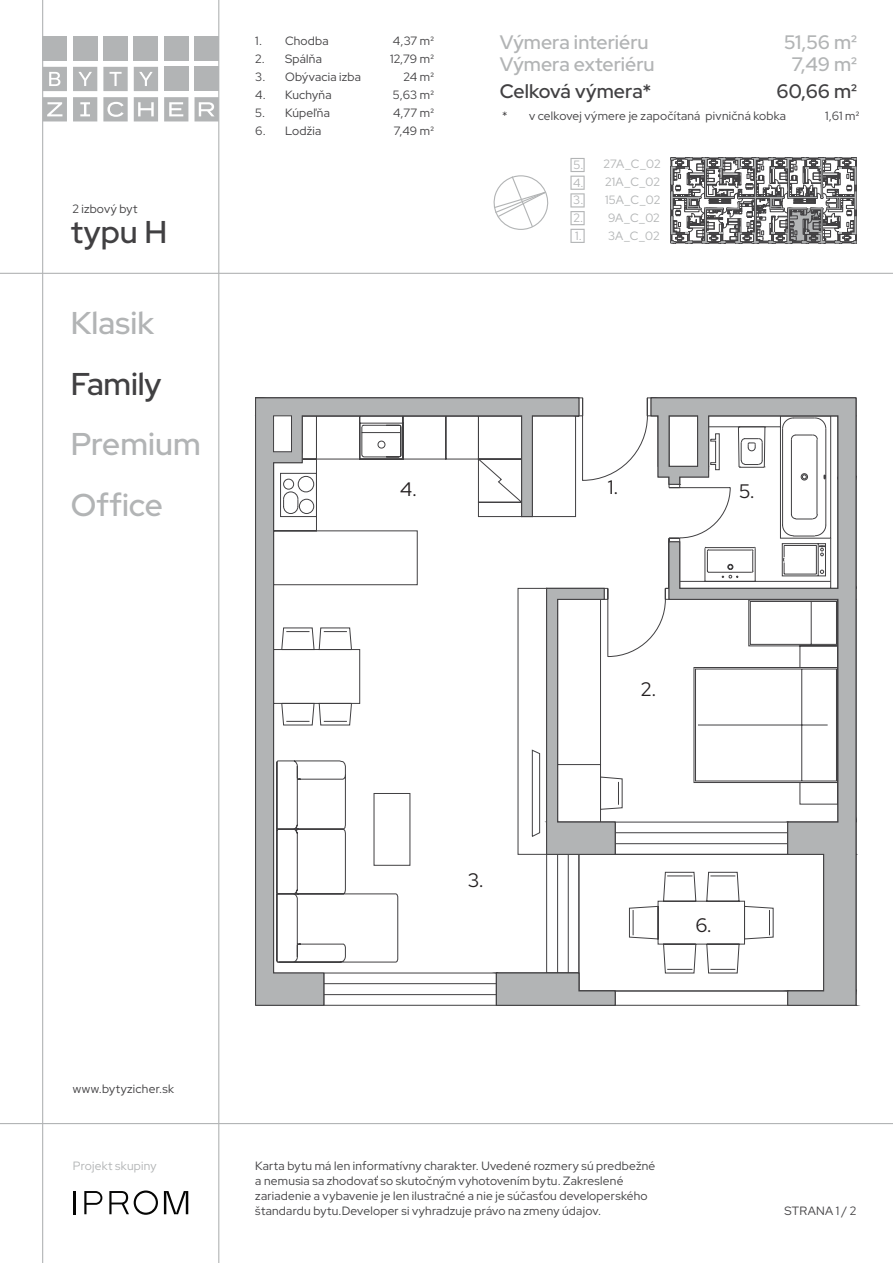
<style>
.page{position:relative;width:893px;height:1263px;background:#fff}
.page>*{position:absolute;margin:0;border:0;box-sizing:border-box;transform-origin:0 0}
.t1{font:600 31.5px/60.6px "Red Hat Display";letter-spacing:.005em;color:#b2b4b5}
.t2{font:600 31.5px "Red Hat Display";letter-spacing:-.005em;color:#414042}
.t3{font:600 19.5px "Red Hat Display";color:#b2b4b5}
.t4{font:600 19.5px "Red Hat Display";color:#414042}
.t5{font:19.5px "Red Hat Display";color:#231f20}
.t6{font:12px/15px "Red Hat Display";letter-spacing:.02em;color:#414042}
.t7{font:12px/17.7px "Red Hat Display";letter-spacing:.01em;color:#b2b4b5}
</style>
<div class="page">
<svg style="left:570px;top:158px;width:15px;height:85px"></svg>
<hr style="left:73px;top:1191px;width:2px;height:23px;background:#050504">
<svg style="left:84px;top:1191px;width:18px;height:23px"></svg>
<svg style="left:109px;top:1190px;width:49px;height:25px"></svg>
<svg style="left:164px;top:1191px;width:24px;height:23px"></svg>
<svg style="left:43px;top:97px;width:24px;height:24px"></svg>
<svg style="left:103px;top:97px;width:25px;height:24px"></svg>
<svg style="left:134px;top:97px;width:24px;height:24px"></svg>
<svg style="left:164px;top:97px;width:24px;height:24px"></svg>
<svg style="left:194px;top:97px;width:24px;height:24px"></svg>
<svg style="left:73px;top:97px;width:24px;height:24px"></svg>
<svg style="left:43px;top:67px;width:24px;height:24px"></svg>
<svg style="left:73px;top:67px;width:24px;height:24px"></svg>
<svg style="left:103px;top:67px;width:25px;height:24px"></svg>
<svg style="left:134px;top:67px;width:24px;height:24px"></svg>
<div style="left:164px;top:67px;width:24px;height:24px;background:#b2b4b5"></div>
<div style="left:194px;top:67px;width:25px;height:24px;background:#b2b4b5"></div>
<div style="left:43px;top:36px;width:24px;height:25px;background:#b2b4b5"></div>
<div style="left:73px;top:36px;width:24px;height:25px;background:#b2b4b5"></div>
<div style="left:103px;top:36px;width:25px;height:25px;background:#b2b4b5"></div>
<div style="left:134px;top:36px;width:24px;height:25px;background:#b2b4b5"></div>
<div style="left:164px;top:36px;width:24px;height:25px;background:#b2b4b5"></div>
<div style="left:194px;top:36px;width:25px;height:25px;background:#b2b4b5"></div>
<hr style="left:42px;top:0;width:1px;height:1263px;background:#b2b4b5">
<hr style="left:218px;top:0;width:1px;height:1263px;background:#b2b4b5">
<hr style="left:0;top:273px;width:893px;height:1px;background:#b2b4b5">
<hr style="left:0;top:1123px;width:893px;height:1px;background:#b2b4b5">
<svg style="left:642px;top:397px;width:219px;height:609px"></svg>
<svg style="left:651px;top:397px;width:205px;height:609px"></svg>
<svg style="left:255px;top:397px;width:366px;height:609px"></svg>
<div style="left:273px;top:416px;width:19px;height:36px;background:#fff;border:1px solid #414042"></div>
<svg style="left:670px;top:158px;width:187px;height:86px"></svg>
<svg style="left:493px;top:175px;width:56px;height:55px"></svg>
<p class="t6" style="left:72px;top:201px;width:67px">2 izbový byt</p>
<h1 class="t2" style="left:71px;top:211px;width:98px">typu H</h1>
<h1 class="t1" style="left:71px;top:292px;width:85px">Klasik</h1>
<h1 class="t2" style="left:71px;top:363px;width:92px">Family</h1>
<h1 class="t1" style="left:71px;top:414px;width:132px">Premium<br>Office</h1>
<p class="t6" style="left:255px;top:33px;width:75px">1. Chodba</p>
<p class="t6" style="left:393px;top:33px;width:42px">4,37 m²</p>
<p class="t6" style="left:255px;top:51px;width:68px">2. Spálňa</p>
<p class="t6" style="left:390px;top:51px;width:45px">12,79 m²</p>
<p class="t6" style="left:255px;top:69px;width:107px">3. Obývacia izba</p>
<p class="t6" style="left:404px;top:69px;width:32px">24 m²</p>
<p class="t6" style="left:255px;top:87px;width:78px">4. Kuchyňa</p>
<p class="t6" style="left:393px;top:87px;width:42px">5,63 m²</p>
<p class="t6" style="left:255px;top:105px;width:76px">5. Kúpeľňa</p>
<p class="t6" style="left:393px;top:105px;width:42px">4,77 m²</p>
<p class="t6" style="left:255px;top:123px;width:68px">6. Lodžia</p>
<p class="t6" style="left:394px;top:123px;width:41px">7,49 m²</p>
<h2 class="t3" style="left:500px;top:29px;width:150px">Výmera interiéru</h2>
<h2 class="t3" style="left:784px;top:29px;width:74px">51,56 m²</h2>
<h2 class="t3" style="left:500px;top:51px;width:156px">Výmera exteriéru</h2>
<h2 class="t3" style="left:792px;top:51px;width:67px">7,49 m²</h2>
<h2 class="t4" style="left:500px;top:78px;width:153px">Celková výmera*</h2>
<h2 class="t4" style="left:777px;top:78px;width:82px">60,66 m²</h2>
<p class="t6" style="left:502px;top:108px;width:286px">* v celkovej výmere je započítaná pivničná kobka</p>
<p class="t6" style="left:825px;top:108px;width:36px">1,61 m²</p>
<p class="t7" style="left:573px;top:156px;width:12px;text-align:justify">5.<br>4.<br>3.</p>
<p class="t7" style="left:574px;top:209px;width:11px">2.<br>1.</p>
<p class="t7" style="left:603px;top:155px;width:59px;text-align:justify">27A_C_02<br>21A_C_02<br>15A_C_02</p>
<p class="t7" style="left:608px;top:209px;width:53px">9A_C_02<br>3A_C_02</p>
<h2 class="t5" style="left:608px;top:474px;width:12px">1.</h2>
<h2 class="t5" style="left:400px;top:476px;width:18px">4.</h2>
<h2 class="t5" style="left:739px;top:478px;width:17px">5.</h2>
<h2 class="t5" style="left:641px;top:676px;width:17px">2.</h2>
<p class="t6" style="left:73px;top:1081px;width:103px">www.bytyzicher.sk</p>
<p class="t7" style="left:73px;top:1157px;width:85px">Projekt skupiny</p>
<h2 class="t5" style="left:468px;top:867px;width:17px">3.</h2>
<h2 class="t5" style="left:695px;top:912px;width:18px">6.</h2>
<p class="t6" style="left:255px;top:1158px;width:402px">Karta bytu má len informatívny charakter. Uvedené rozmery sú predbežné a nemusia sa zhodovať so skutočným vyhotovením bytu. Zakreslené zariadenie a vybavenie je len ilustračné a nie je súčasťou developerského štandardu bytu.Developer si vyhradzuje právo na zmeny údajov.</p>
<p class="t6" style="left:784px;top:1203px;width:74px">STRANA 1 / 2</p>
</div>
